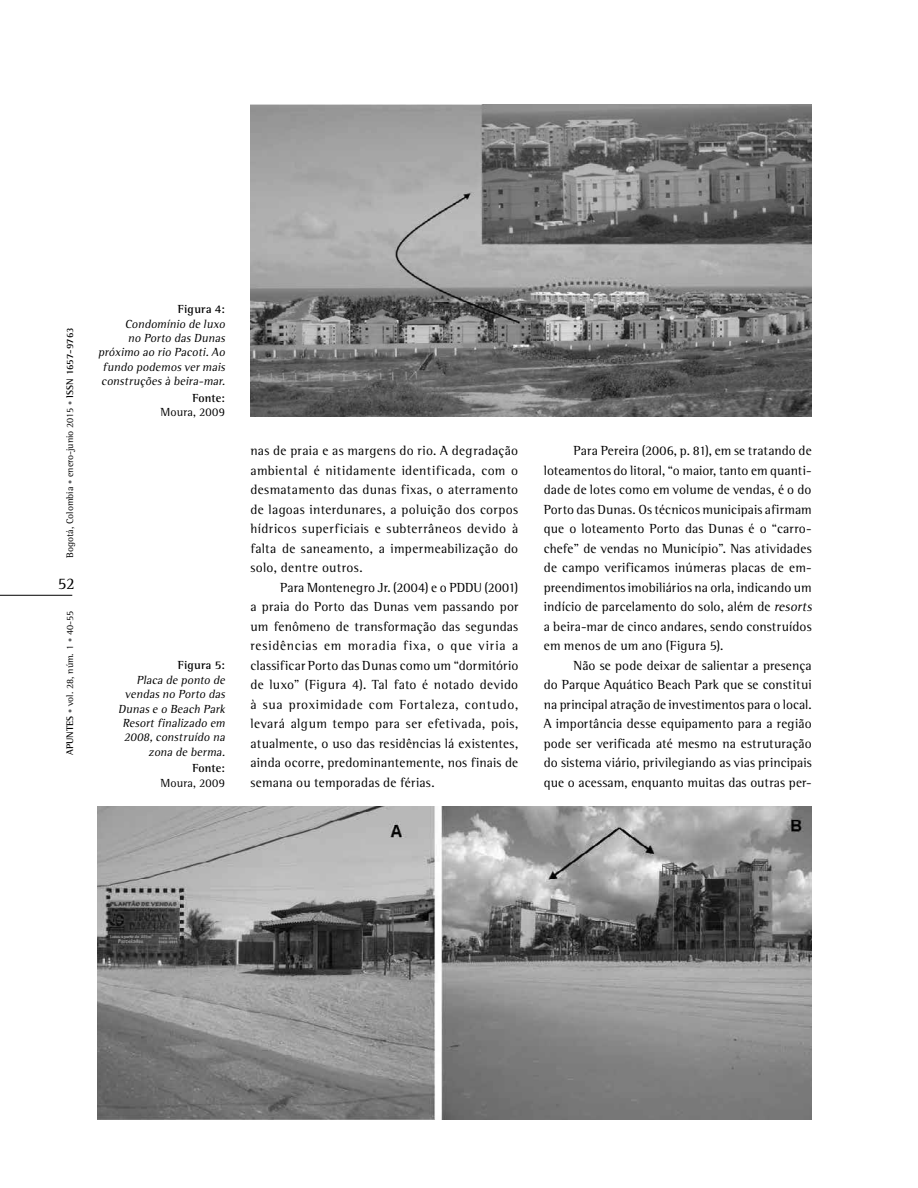
<style>
.page{position:relative;width:918px;height:1188px;background:#fff}
.page>*{position:absolute;margin:0;border:0;box-sizing:border-box;transform-origin:0 0}
.t1{font:16.5px "Agfa Rotis Semi Serif";color:#000}
.t2{font:13.5px/19.5px "Agfa Rotis Semi Serif";letter-spacing:.01em;color:#000;text-align:justify}
.t3{font:italic 12px/14.4px "Agfa Rotis Semi Serif";letter-spacing:.035em;color:#000;text-align:right}
.t4{font:700 12px "Agfa Rotis Semi Serif";letter-spacing:.005em;color:#000}
.t5{font:12px "Agfa Rotis Semi Serif";letter-spacing:.02em;color:#000}
.t6{font:9.75px "Agfa Rotis Semi Serif";color:#000}
.s1{font-size:8.25px;color:#636466}
.s2{font-weight:700}
.s3{font-style:italic}
</style>
<div class="page">
<hr style="left:0;top:595px;width:72px;height:1px;background:#000">
<img style="left:250px;top:104px;width:562px;height:312px">
<img style="left:98px;top:806px;width:714px;height:314px">
<p class="t6" style="left:64px;top:558px;width:232px;rotate:-90deg">Bogotá, Colombia <span class="s1">•</span> enero-junio 2015 <span class="s1">•</span> <span class="s2">ISSN 1657-9763</span></p>
<p class="t1" style="left:58px;top:574px;width:18px">52</p>
<p class="t6" style="left:64px;top:755px;width:145px;rotate:-90deg"><span class="s2">APUNTES</span> <span class="s1">•</span> vol. 28, núm. 1 <span class="s1">•</span> 40-55</p>
<p class="t4" style="left:178px;top:302px;width:49px">Figura 4:</p>
<p class="t3" style="left:98px;top:316px;width:131px">Condomínio de luxo<br>no Porto dasDunas próximo ao rio Pacoti.Ao fundo podemosvermais construçõesà beira-mar.</p>
<p class="t4" style="left:192px;top:391px;width:34px">Fonte:</p>
<p class="t5" style="left:161px;top:405px;width:66px">Moura, 2009</p>
<p class="t4" style="left:178px;top:658px;width:49px">Figura 5:</p>
<p class="t3" style="left:118px;top:673px;width:111px">Placa de ponto de vendasno Porto das<br>Dunase o Beach Park<br>Resortfinalizado em<br>2008,construído na zona de berma.</p>
<p class="t4" style="left:192px;top:761px;width:34px">Fonte:</p>
<p class="t5" style="left:161px;top:776px;width:66px">Moura, 2009</p>
<p class="t2" style="left:250px;top:441px;width:269px">nas de praia e as margens do rio. A degradação ambiental é nitidamente identificada, com o desmatamento das dunas fixas, o aterramento de lagoas interdunares, a poluição dos corpos hídricos superficiais e subterrâneos devido à falta de saneamento, a impermeabilização do solo, dentre outros.</p>
<p class="t2" style="left:250px;top:577px;width:269px;text-indent:30px">Para Montenegro Jr. (2004) e o PDDU (2001) a praia do Porto das Dunas vem passando por um fenômeno de transformação das segundas residências em moradia fixa, o que viria a classificar Porto das Dunas como um “dormitório de luxo” (Figura 4). Tal fato é notado devido à sua proximidade com Fortaleza, contudo, levará algum tempo para ser efetivada, pois, atualmente, o uso das residências lá existentes, ainda ocorre, predominantemente, nos finais de semana ou temporadas de férias.</p>
<p class="t2" style="left:544px;top:441px;width:272px;text-align:left;text-indent:30px">Para Pereira (2006, p. 81), em se tratando de loteamentos do litoral, “o maior, tanto em quanti&shy;dade de lotes como em volume de vendas, é o do Porto das Dunas. Os técnicos municipais afirmam que o loteamento Porto das Dunas é o “carro&shy;chefe” de vendas no Município”. Nas atividades de campo verificamos inúmeras placas de em&shy;preendimentos imobiliários na orla, indicando um indício de parcelamento do solo, além de <span class="s3">resorts </span>a beira-mar de cinco andares, sendo construídos em menos de um ano (Figura 5).</p>
<p class="t2" style="left:544px;top:655px;width:269px;text-indent:30px">Não se pode deixar de salientar a presença do Parque Aquático Beach Park que se constitui na principal atração de investimentos para o local.<br>A importância desse equipamento para a região pode ser verificada até mesmo na estruturação do sistema viário, privilegiando as vias principais que o acessam, enquanto muitas das outras per-</p>
</div>
